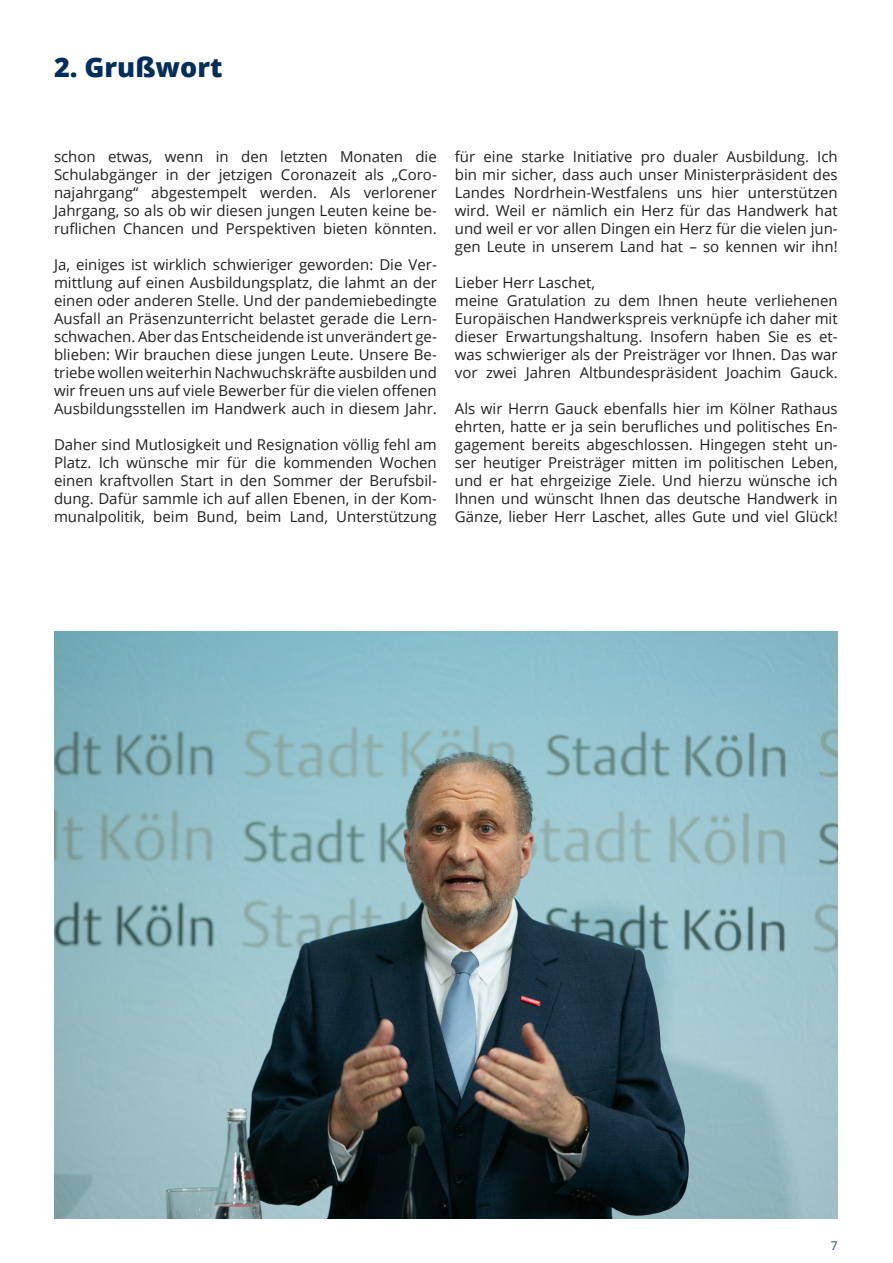
<style>
.page{position:relative;width:893px;height:1263px;background:#fff}
.page>*{position:absolute;margin:0;border:0;box-sizing:border-box;transform-origin:0 0}
.t1{font:800 27px "Open Sans";color:#002e5e}
.Lauftext_2spaltig{font:15px/18px "Open Sans";color:#231f20;text-align:justify}
.t2{font:12px "Open Sans";color:#18469d}
</style>
<div class="page">
<img style="left:54px;top:631px;width:784px;height:587px">
<p class="t1" style="left:54px;top:46px;width:170px">2. Grußwort</p>
<p class="Lauftext_2spaltig" style="left:54px;top:147px;width:384px">schon etwas, wenn in den letzten Monaten die Schulabgänger in der jetzigen Coronazeit als „Coro&shy;najahrgang“ abgestempelt werden. Als verlorener Jahrgang, so als ob wir diesen jungen Leuten keine be&shy;ruflichen Chancen und Perspektiven bieten könnten.</p>
<p class="Lauftext_2spaltig" style="left:54px;top:255px;width:384px">Ja, einiges ist wirklich schwieriger geworden: Die Ver&shy;mittlung auf einen Ausbildungsplatz, die lahmt an der einen oder anderen Stelle. Und der pandemiebedingte Ausfall an Präsenzunterricht belastet gerade die Lern&shy;schwachen. Aber das Entscheidende ist unverändert ge&shy;blieben: Wir brauchen diese jungen Leute. Unsere Be&shy;triebe wollen weiterhin Nachwuchskräfte ausbilden und wir freuen uns auf viele Bewerber für die vielen offenen Ausbildungsstellen im Handwerk auch in diesem Jahr.</p>
<p class="Lauftext_2spaltig" style="left:54px;top:435px;width:384px">Daher sind Mutlosigkeit und Resignation völlig fehl am Platz. Ich wünsche mir für die kommenden Wochen einen kraftvollen Start in den Sommer der Berufsbil&shy;dung. Dafür sammle ich auf allen Ebenen, in der Kom&shy;munalpolitik, beim Bund, beim Land, Unterstützung</p>
<p class="Lauftext_2spaltig" style="left:455px;top:147px;width:384px">für eine starke Initiative pro dualer Ausbildung. Ich bin mir sicher, dass auch unser Ministerpräsident des Landes Nordrhein-Westfalens uns hier unterstützen wird. Weil er nämlich ein Herz für das Handwerk hat und weil er vor allen Dingen ein Herz für die vielen jun&shy;gen Leute in unserem Land hat – so kennen wir ihn!</p>
<p class="Lauftext_2spaltig" style="left:455px;top:273px;width:142px">Lieber Herr Laschet,</p>
<p class="Lauftext_2spaltig" style="left:455px;top:291px;width:384px">meine Gratulation zu dem Ihnen heute verliehenen Europäischen Handwerkspreis verknüpfe ich daher mit dieser Erwartungshaltung. Insofern haben Sie es et&shy;was schwieriger als der Preisträger vor Ihnen. Das war vor zwei Jahren Altbundespräsident Joachim Gauck.</p>
<p class="Lauftext_2spaltig" style="left:455px;top:399px;width:384px">Als wir Herrn Gauck ebenfalls hier im Kölner Rathaus ehrten, hatte er ja sein berufliches und politisches En&shy;gagement bereits abgeschlossen. Hingegen steht un&shy;ser heutiger Preisträger mitten im politischen Leben, und er hat ehrgeizige Ziele. Und hierzu wünsche ich Ihnen und wünscht Ihnen das deutsche Handwerk in Gänze, lieber Herr Laschet, alles Gute und viel Glück!</p>
<p class="t2" style="left:831px;top:1237px;width:8px">7</p>
</div>
